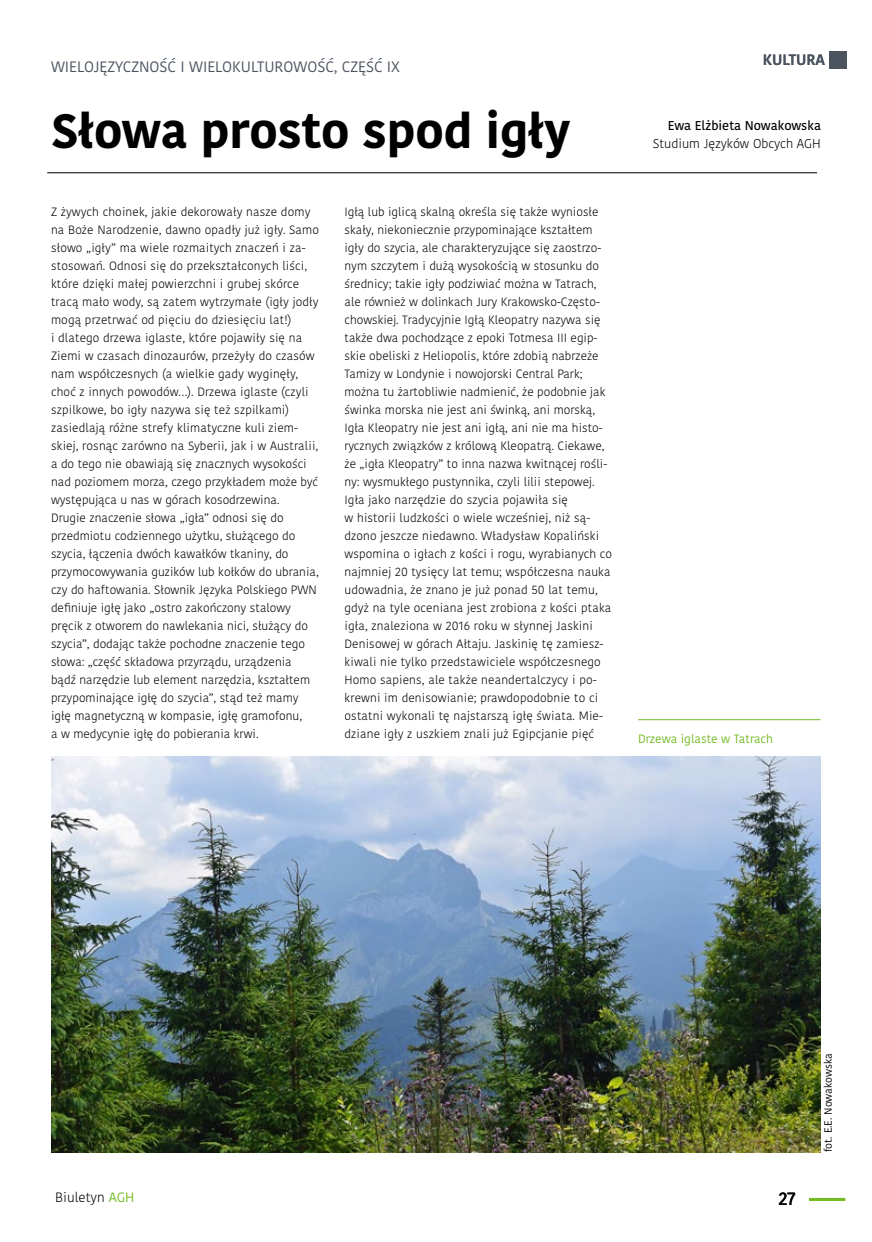
<style>
.page{position:relative;width:872px;height:1242px;background:#fff}
.page>*{position:absolute;margin:0;border:0;box-sizing:border-box;transform-origin:0 0}
.tytul{font:700 48px "Kohinoor Bangla";color:#000}
.t1{font:500 18px "Kohinoor Bangla";color:#000}
.lead{font:15px "Kohinoor Bangla";color:#4b545f}
.temat{font:600 15px "Kohinoor Bangla";color:#4b545f}
.t2{font:300 13.5px "Kohinoor Bangla";color:#000}
.autor{font:300 12.75px "Kohinoor Bangla";color:#000}
.autor-2{font:500 12.75px "Kohinoor Bangla";color:#000}
.text{font:300 12px/18px "Kohinoor Bangla";color:#000}
.zdjecie{font:12px "Kohinoor Bangla";color:#74bb23}
.auor_zdjecia{font:10.5px "Kohinoor Bangla";color:#000}
.s1{font-weight:400;color:#74bb23}
</style>
<div class="page">
<hr style="left:809px;top:1198px;width:36px;height:3px;background:#74bb23">
<div style="left:829px;top:51px;width:17px;height:17px;background:#4b545f"></div>
<hr style="left:47px;top:172px;width:770px;height:1px;background:#000">
<img style="left:52px;top:756px;width:768px;height:396px">
<hr style="left:638px;top:719px;width:182px;height:1px;background:#74bb23">
<p class="lead" style="left:51px;top:55px;width:350px">WIELOJĘZYCZNOŚĆ I WIELOKULTUROWOŚĆ, CZĘŚĆ IX</p>
<p class="tytul" style="left:51px;top:88px;width:520px">Słowa prosto spod igły</p>
<p class="text" style="left:51px;top:203px;width:269px">Z żywych choinek, jakie dekorowały nasze domy na Boże Narodzenie, dawno opadły już igły. Samo słowo „igły” ma wiele rozmaitych znaczeń i za&shy;stosowań. Odnosi się do przekształconych liści, które dzięki małej powierzchni i grubej skórce tracą mało wody, są zatem wytrzymałe (igły jodły mogą przetrwać od pięciu do dziesięciu lat!)<br>i dlatego drzewa iglaste, które pojawiły się na Ziemi w czasach dinozaurów, przeżyły do czasów nam współczesnych (a wielkie gady wyginęły, choć z innych powodów…). Drzewa iglaste (czyli szpilkowe, bo igły nazywa się też szpilkami) zasiedlają różne strefy klimatyczne kuli ziem&shy;skiej, rosnąc zarówno na Syberii, jak i w Australii, a do tego nie obawiają się znacznych wysokości nad poziomem morza, czego przykładem może być występująca u nas w górach kosodrzewina.</p>
<p class="text" style="left:51px;top:509px;width:269px">Drugie znaczenie słowa „igła” odnosi się do przedmiotu codziennego użytku, służącego do szycia, łączenia dwóch kawałków tkaniny, do przymocowywania guzików lub kołków do ubrania, czy do haftowania. Słownik Języka Polskiego PWN definiuje igłę jako „ostro zakończony stalowy pręcik z otworem do nawlekania nici, służący do szycia”, dodając także pochodne znaczenie tego słowa: „część składowa przyrządu, urządzenia bądź narzędzie lub element narzędzia, kształtem przypominające igłę do szycia”, stąd też mamy igłę magnetyczną w kompasie, igłę gramofonu,<br>a w medycynie igłę do pobierania krwi.</p>
<p class="text" style="left:344px;top:203px;width:264px">Igłą lub iglicą skalną określa się także wyniosłe skały, niekoniecznie przypominające kształtem igły do szycia, ale charakteryzujące się zaostrzo&shy;nym szczytem i dużą wysokością w stosunku do średnicy; takie igły podziwiać można w Tatrach, ale również w dolinkach Jury Krakowsko-Często&shy;chowskiej. Tradycyjnie Igłą Kleopatry nazywa się także dwa pochodzące z epoki Totmesa III egip&shy;skie obeliski z Heliopolis, które zdobią nabrzeże Tamizy w Londynie i nowojorski Central Park; można tu żartobliwie nadmienić, że podobnie jak świnka morska nie jest ani świnką, ani morską, Igła Kleopatry nie jest ani igłą, ani nie ma histo&shy;rycznych związków z królową Kleopatrą. Ciekawe, że „igła Kleopatry” to inna nazwa kwitnącej rośli&shy;ny: wysmukłego pustynnika, czyli lilii stepowej.</p>
<p class="text" style="left:344px;top:491px;width:269px">Igła jako narzędzie do szycia pojawiła się<br>w historii ludzkości o wiele wcześniej, niż są&shy;dzono jeszcze niedawno. Władysław Kopaliński wspomina o igłach z kości i rogu, wyrabianych co najmniej 20 tysięcy lat temu; współczesna nauka udowadnia, że znano je już ponad 50 lat temu, gdyż na tyle oceniana jest zrobiona z kości ptaka igła, znaleziona w 2016 roku w słynnej Jaskini Denisowej w górach Ałtaju. Jaskinię tę zamiesz&shy;kiwali nie tylko przedstawiciele współczesnego Homo sapiens, ale także neandertalczycy i po&shy;krewni im denisowianie; prawdopodobnie to ci ostatni wykonali tę najstarszą igłę świata. Mie&shy;dziane igły z uszkiem znali już Egipcjanie pięć</p>
<p class="temat" style="left:762px;top:47px;width:64px">KULTURA</p>
<p class="autor-2" style="left:668px;top:115px;width:155px">Ewa Elżbieta Nowakowska</p>
<p class="autor" style="left:653px;top:134px;width:170px">Studium Języków Obcych AGH</p>
<p class="zdjecie" style="left:638px;top:729px;width:137px">Drzewa iglaste w Tatrach</p>
<p class="t2" style="left:55px;top:1187px;width:81px">Biuletyn <span class="s1">AGH</span></p>
<p class="t1" style="left:778px;top:1184px;width:19px">27</p>
<p class="auor_zdjecia" style="left:820px;top:1152px;width:101px;rotate:-90deg">fot. E.E. Nowakowska</p>
</div>
